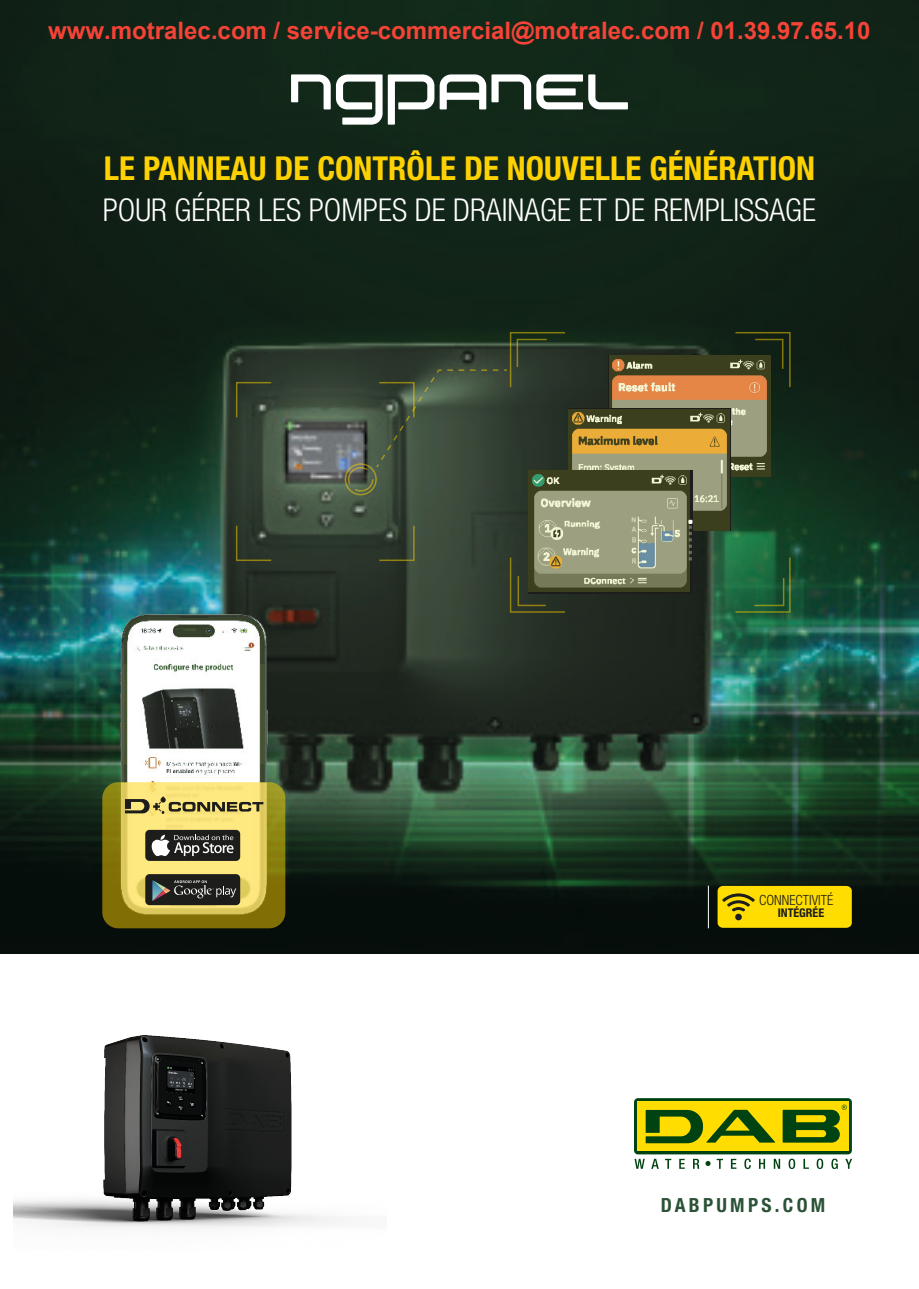
<style>
.page{position:relative;width:919px;height:1289px;background:#fff}
.page>*{position:absolute;margin:0;border:0;box-sizing:border-box;transform-origin:0 0}
.t1{font:700 condensed 33px "Helvetica Neue LT Std";color:#fed100}
.t2{font:300 condensed 31.5px "Helvetica Neue LT Std";color:#fff}
.t3{font:700 24px "Arial";color:#f54337}
.t4{font:700 condensed 19.5px "Helvetica Neue LT Std";letter-spacing:.17em;color:#2a5236}
.t5{font:300 condensed 14.1px "Helvetica Neue LT Std";color:#1d1d1b}
.t6{font:700 condensed 12px "Helvetica Neue LT Std";color:#1d1d1b}
</style>
<div class="page">
<img style="left:0;top:0;width:918px;height:953px">
<img style="left:14px;top:1035px;width:333px;height:194px">
<svg style="left:634px;top:1158px;width:10px;height:10px"></svg>
<svg style="left:651px;top:1158px;width:7px;height:10px"></svg>
<svg style="left:665px;top:1158px;width:6px;height:10px"></svg>
<svg style="left:679px;top:1158px;width:5px;height:10px"></svg>
<svg style="left:693px;top:1158px;width:6px;height:10px"></svg>
<svg style="left:716px;top:1158px;width:7px;height:10px"></svg>
<svg style="left:730px;top:1158px;width:6px;height:10px"></svg>
<svg style="left:744px;top:1158px;width:6px;height:10px"></svg>
<svg style="left:759px;top:1158px;width:6px;height:10px"></svg>
<svg style="left:773px;top:1158px;width:7px;height:10px"></svg>
<svg style="left:788px;top:1158px;width:7px;height:10px"></svg>
<svg style="left:803px;top:1158px;width:5px;height:10px"></svg>
<svg style="left:816px;top:1158px;width:7px;height:10px"></svg>
<svg style="left:831px;top:1158px;width:6px;height:10px"></svg>
<svg style="left:845px;top:1158px;width:7px;height:10px"></svg>
<svg style="left:634px;top:1098px;width:217px;height:56px;background:#295c13"></svg>
<div style="left:637px;top:1101px;width:211px;height:49px;background:#fd0"></div>
<svg style="left:705px;top:1161px;width:5px;height:4px"></svg>
<svg style="left:782px;top:1104px;width:64px;height:38px"></svg>
<svg style="left:645px;top:1109px;width:130px;height:34px"></svg>
<img style="left:104px;top:591px;width:183px;height:337px">
<svg style="left:102px;top:782px;width:183px;height:146px;background:#c5b349"></svg>
<svg style="left:125px;top:796px;width:138px;height:18px;background:#b3a45d"></svg>
<div style="left:145px;top:829px;width:95px;height:31px;background:#1d1d1b;border-radius:4px"></div>
<svg style="left:151px;top:834px;width:82px;height:22px"></svg>
<div style="left:145px;top:874px;width:95px;height:31px;background:#1d1d1b;border-radius:4px"></div>
<svg style="left:152px;top:880px;width:84px;height:20px"></svg>
<hr style="left:708px;top:885px;width:1px;height:43px;background:#fff">
<svg style="left:291px;top:74px;width:91px;height:51px"></svg>
<svg style="left:388px;top:74px;width:240px;height:51px"></svg>
<svg style="left:235px;top:368px;width:273px;height:194px;background:#3f4c3e"></svg>
<svg style="left:509px;top:331px;width:282px;height:282px;background:#223c28"></svg>
<svg style="left:516px;top:338px;width:32px;height:30px"></svg>
<svg style="left:752px;top:576px;width:33px;height:31px"></svg>
<svg style="left:516px;top:574px;width:31px;height:33px"></svg>
<svg style="left:612px;top:338px;width:172px;height:62px;background:#1a2a1b"></svg>
<div style="left:717px;top:885px;width:134px;height:42px;background:#fd0;border-radius:5px"></div>
<div style="left:735px;top:913px;width:6px;height:7px;background:#1d1d1b;border-radius:50%"></div>
<svg style="left:722px;top:893px;width:33px;height:19px"></svg>
<svg style="left:608px;top:355px;width:162px;height:122px;background:#94784e"></svg>
<svg style="left:568px;top:409px;width:162px;height:121px;background:#92824a"></svg>
<img style="left:528px;top:470px;width:164px;height:123px">
<svg style="left:527px;top:470px;width:162px;height:121px;background:#858a6b"></svg>
<p class="t3" style="left:48px;top:18px;width:823px">www.motralec.com / service-commercial@motralec.com / 01.39.97.65.10</p>
<p class="t1" style="left:104px;top:148px;width:712px">LE PANNEAU DE CONTRÔLE DE NOUVELLE GÉNÉRATION</p>
<p class="t2" style="left:103px;top:192px;width:714px">POUR GÉRER LES POMPES DE DRAINAGE ET DE REMPLISSAGE</p>
<p class="t5" style="left:759px;top:891px;width:76px">CONNECTIVITÉ</p>
<p class="t6" style="left:777px;top:906px;width:48px">INTÉGRÉE</p>
<p class="t4" style="left:660px;top:1192px;width:166px">DABPUMPS.COM</p>
</div>
